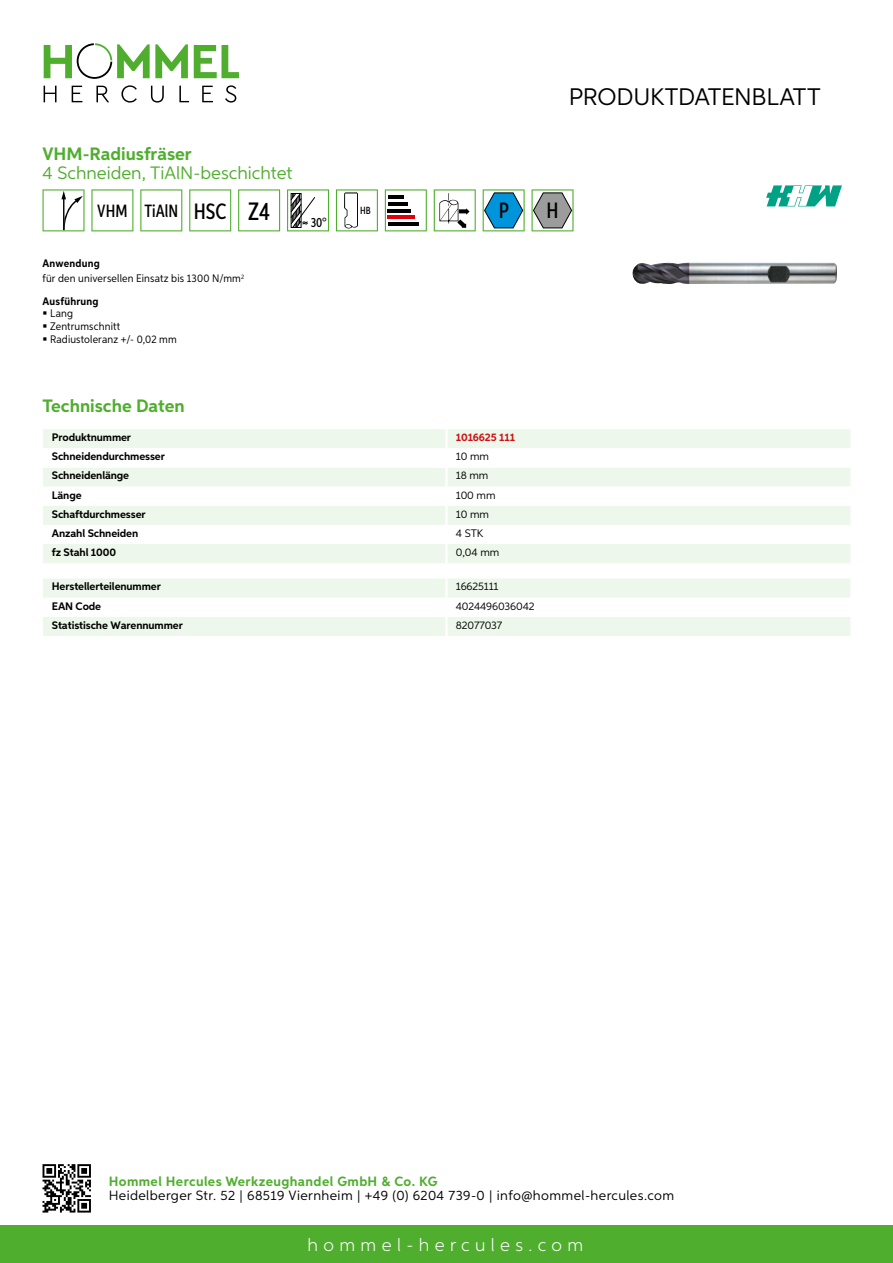
<style>
.page{position:relative;width:893px;height:1263px;background:#fff}
.page>*{position:absolute;margin:0;border:0;box-sizing:border-box;transform-origin:0 0}
.t1{font:24px "Aspira";letter-spacing:-.01em;color:#000}
.t2{font:500 22.2px "Aspira XX Nar";color:#000}
.t3{font:700 18px "Aspira";color:#50ae2f}
.t4{font:18px "Aspira";color:#50ae2f}
.t5{font:300 18px "Aspira";letter-spacing:.3em;color:#fff}
.t6{font:500 17.85px "Aspira XX Nar";color:#000}
.t7{font:13.5px "Aspira";letter-spacing:.03em;color:#000}
.t8{font:700 13.5px "Aspira";letter-spacing:.03em;color:#50ae2f}
.t9{font:500 13.35px "Aspira XX Nar";color:#000}
.t10{font:700 10.95px "Aspira";letter-spacing:-.01em;color:#000}
.t11{font:10.95px/12.8px "Aspira Nar";letter-spacing:.015em;color:#000}
.t12{font:10.95px "Aspira";letter-spacing:-.01em;color:#000}
.t13{font:700 10.95px "Aspira";letter-spacing:-.01em;color:#cd1013}
.t14{font:700 10.95px "Aspira Nar";letter-spacing:.02em;color:#000}
.t15{font:500 10.35px "Aspira XX Nar";color:#000}
.s1{font-size:22.2px}
.s2{font-size:25.2px}
.s3{font-weight:700}
</style>
<div class="page">
<div style="left:0;top:1226px;width:893px;height:37px;background:#50ae2f"></div>
<svg style="left:43px;top:1164px;width:48px;height:48px"></svg>
<svg style="left:194px;top:45px;width:45px;height:33px"></svg>
<svg style="left:44px;top:43px;width:144px;height:36px"></svg>
<svg style="left:44px;top:86px;width:13px;height:16px"></svg>
<svg style="left:72px;top:86px;width:10px;height:16px"></svg>
<svg style="left:96px;top:86px;width:13px;height:16px"></svg>
<svg style="left:121px;top:85px;width:16px;height:18px"></svg>
<svg style="left:151px;top:86px;width:13px;height:17px"></svg>
<svg style="left:179px;top:86px;width:10px;height:16px"></svg>
<svg style="left:202px;top:86px;width:11px;height:16px"></svg>
<svg style="left:225px;top:85px;width:11px;height:18px"></svg>
<div style="left:43px;top:429px;width:807px;height:134px;background:#eef7eb"></div>
<svg style="left:43px;top:448px;width:807px;height:96px"></svg>
<hr style="left:445px;top:429px;width:3px;height:19px;background:#fff">
<hr style="left:445px;top:448px;width:3px;height:19px;background:#fff">
<hr style="left:445px;top:467px;width:3px;height:20px;background:#fff">
<hr style="left:445px;top:487px;width:3px;height:19px;background:#fff">
<hr style="left:445px;top:506px;width:3px;height:19px;background:#fff">
<hr style="left:445px;top:525px;width:3px;height:19px;background:#fff">
<hr style="left:445px;top:544px;width:3px;height:19px;background:#fff">
<svg style="left:43px;top:579px;width:807px;height:57px"></svg>
<hr style="left:445px;top:617px;width:3px;height:19px;background:#fff">
<svg style="left:43px;top:189px;width:42px;height:42px"></svg>
<svg style="left:91px;top:189px;width:42px;height:42px"></svg>
<svg style="left:140px;top:189px;width:42px;height:42px"></svg>
<svg style="left:189px;top:189px;width:42px;height:42px"></svg>
<svg style="left:238px;top:189px;width:42px;height:42px"></svg>
<svg style="left:287px;top:189px;width:42px;height:42px"></svg>
<svg style="left:336px;top:189px;width:42px;height:42px"></svg>
<svg style="left:385px;top:189px;width:42px;height:42px"></svg>
<hr style="left:388px;top:196px;width:16px;height:3px;background:#000">
<hr style="left:388px;top:202px;width:19px;height:4px;background:#000">
<hr style="left:388px;top:209px;width:23px;height:3px;background:#000">
<hr style="left:388px;top:216px;width:27px;height:3px;background:#e3000b">
<hr style="left:388px;top:222px;width:30px;height:4px;background:#000">
<svg style="left:434px;top:189px;width:42px;height:42px"></svg>
<svg style="left:483px;top:189px;width:42px;height:42px"></svg>
<svg style="left:532px;top:189px;width:42px;height:42px"></svg>
<img style="left:632px;top:262px;width:205px;height:22px">
<svg style="left:766px;top:185px;width:76px;height:21px"></svg>
<h3 class="t3" style="left:43px;top:142px;width:151px">VHM-Radiusfräser</h3>
<h3 class="t4" style="left:43px;top:162px;width:251px">4 Schneiden, TiAlN -beschichtet</h3>
<h3 class="t6" style="left:97px;top:200px;width:174px">VHM TiAlN <span class="s1">HSC</span> <span class="s2">Z4</span></h3>
<p class="t11" style="left:43px;top:256px;width:203px;line-height:15.1px"><span class="s3">Anwendung<br></span>für den universellen Einsatz bis 1300 N/mm<sup>2</sup></p>
<p class="t14" style="left:43px;top:294px;width:58px">Ausführung</p>
<p class="t11" style="left:50px;top:307px;width:128px">Lang<br>Zentrumschnitt<br>Radiustoleranz +/- 0,02 mm</p>
<p class="t9" style="left:311px;top:215px;width:17px">30°</p>
<h1 class="t1" style="left:569px;top:82px;width:253px">Produktdatenblatt</h1>
<p class="t15" style="left:360px;top:204px;width:12px">HB</p>
<h2 class="t2" style="left:499px;top:197px;width:12px">P</h2>
<h2 class="t2" style="left:546px;top:197px;width:14px">H</h2>
<h3 class="t3" style="left:43px;top:395px;width:144px">Technische Daten</h3>
<p class="t10" style="left:52px;top:431px;width:81px">Produktnummer</p>
<p class="t13" style="left:456px;top:431px;width:61px">1016625 111</p>
<p class="t10" style="left:52px;top:450px;width:115px">Schneidendurchmesser</p>
<p class="t12" style="left:456px;top:450px;width:35px">10 mm</p>
<p class="t10" style="left:52px;top:469px;width:79px">Schneidenlänge</p>
<p class="t12" style="left:456px;top:469px;width:34px">18 mm</p>
<p class="t10" style="left:52px;top:488px;width:31px">Länge</p>
<p class="t12" style="left:456px;top:488px;width:41px">100 mm</p>
<p class="t10" style="left:52px;top:507px;width:95px">Schaftdurchmesser</p>
<p class="t12" style="left:456px;top:507px;width:35px">10 mm</p>
<p class="t10" style="left:52px;top:526px;width:88px">Anzahl Schneiden</p>
<p class="t12" style="left:456px;top:526px;width:23px">4 STK</p>
<p class="t10" style="left:52px;top:545px;width:66px">fz Stahl 1000</p>
<p class="t12" style="left:456px;top:545px;width:45px">0,04 mm</p>
<p class="t10" style="left:52px;top:580px;width:111px">Herstellerteilenummer</p>
<p class="t12" style="left:456px;top:580px;width:44px">16625111</p>
<p class="t10" style="left:52px;top:599px;width:51px">EAN Code</p>
<p class="t12" style="left:456px;top:599px;width:80px">4024496036042</p>
<p class="t10" style="left:52px;top:618px;width:132px">Statistische Warennummer</p>
<p class="t12" style="left:456px;top:618px;width:48px">82077037</p>
<p class="t8" style="left:109px;top:1172px;width:330px">Hommel Hercules Werkzeughandel GmbH &amp; Co. KG</p>
<p class="t7" style="left:109px;top:1187px;width:567px">Heidelberger Str. 52 | 68519 Viernheim | +49 (0) 6204 739-0 | info@hommel-hercules.com</p>
<h3 class="t5" style="left:307px;top:1234px;width:277px">hommel-hercules.com</h3>
</div>
